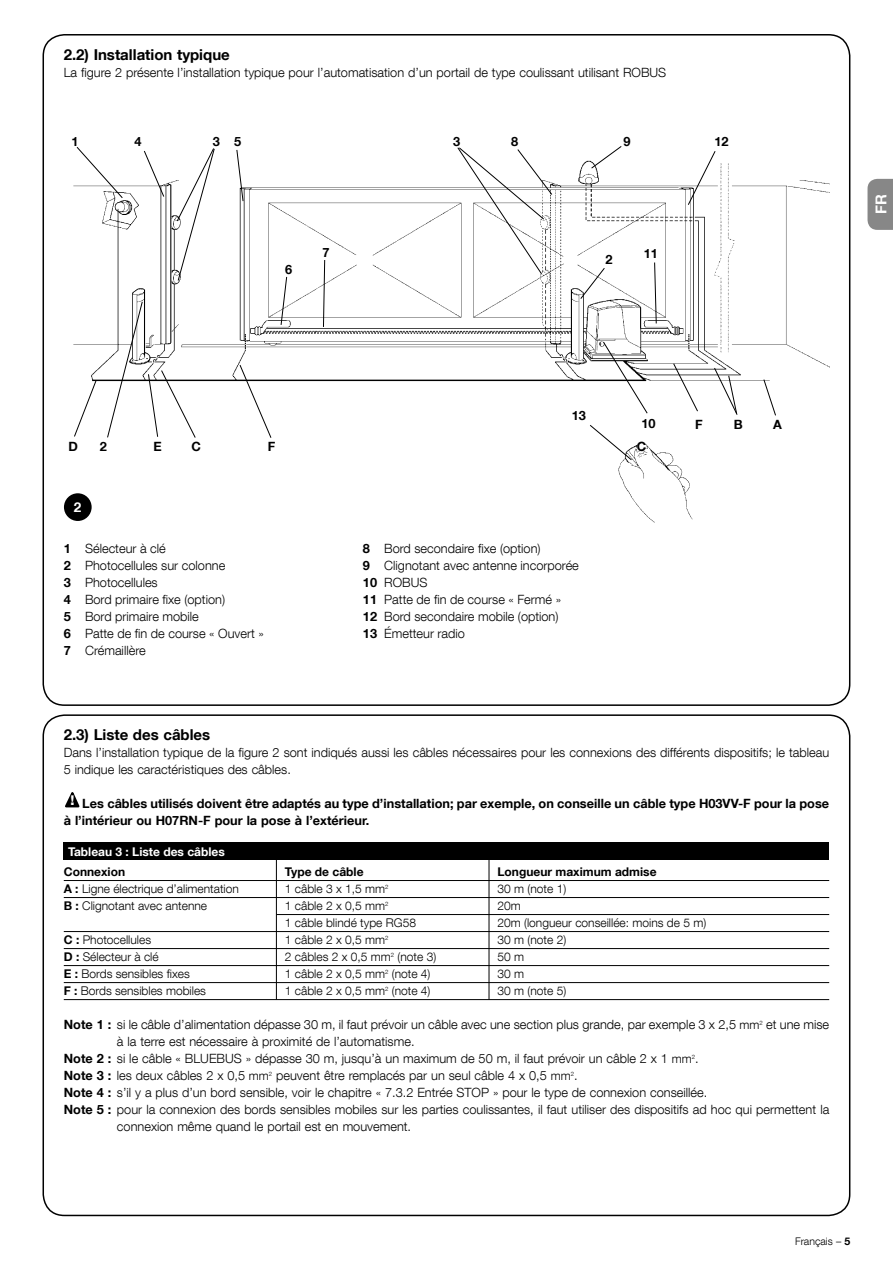
<style>
.page{position:relative;width:893px;height:1263px;background:#fff}
.page>*{position:absolute;margin:0;border:0;box-sizing:border-box;transform-origin:0 0}
.t1{font:700 15px "Helvetica Neue LT Com";color:#000}
.t2{font:700 15px "Helvetica Neue LT Com";color:#fff}
.t3{font:700 13.5px "Helvetica Neue LT Com";color:#fff}
.t4{font:300 12.75px/17px "Helvetica Neue LT Com";color:#000}
.t5{font:700 12.75px/17px "Helvetica Neue LT Com";color:#000}
.t6{font:300 12px "Helvetica Neue LT Com";color:#000}
.t7{font:700 12px "Helvetica Neue LT Com";color:#000}
.t8{font:700 12px "Helvetica Neue LT Com";color:#fff}
.t9{font:300 10.5px "Helvetica Neue LT Com";color:#000}
.s1{font-weight:700}
.s2{font-size:12px}
</style>
<div class="page">
<svg style="left:867px;top:179px;width:26px;height:51px"></svg>
<img style="left:64px;top:160px;width:765px;height:363px">
<div style="left:64px;top:493px;width:28px;height:28px;background:#000;border-radius:50%"></div>
<svg style="left:65px;top:792px;width:15px;height:16px"></svg>
<hr style="left:64px;top:880px;width:765px;height:1px;background:#000">
<hr style="left:64px;top:897px;width:765px;height:1px;background:#000">
<hr style="left:276px;top:914px;width:553px;height:1px;background:#000">
<hr style="left:64px;top:931px;width:765px;height:1px;background:#000">
<hr style="left:64px;top:948px;width:765px;height:1px;background:#000">
<hr style="left:64px;top:965px;width:765px;height:1px;background:#000">
<hr style="left:64px;top:982px;width:765px;height:1px;background:#000">
<hr style="left:64px;top:999px;width:765px;height:1px;background:#000">
<div style="left:64px;top:842px;width:765px;height:17px;background:#000"></div>
<hr style="left:276px;top:858px;width:1px;height:141px;background:#000">
<hr style="left:489px;top:858px;width:1px;height:141px;background:#000">
<svg style="left:144px;top:150px;width:20px;height:47px"></svg>
<svg style="left:177px;top:148px;width:38px;height:133px"></svg>
<svg style="left:280px;top:276px;width:7px;height:50px"></svg>
<svg style="left:323px;top:259px;width:2px;height:69px"></svg>
<svg style="left:580px;top:268px;width:25px;height:31px"></svg>
<svg style="left:603px;top:342px;width:45px;height:72px"></svg>
<svg style="left:654px;top:262px;width:3px;height:62px"></svg>
<svg style="left:591px;top:146px;width:31px;height:23px"></svg>
<svg style="left:589px;top:425px;width:43px;height:35px"></svg>
<svg style="left:688px;top:151px;width:28px;height:54px"></svg>
<svg style="left:457px;top:147px;width:95px;height:127px"></svg>
<svg style="left:236px;top:149px;width:8px;height:53px"></svg>
<svg style="left:76px;top:147px;width:47px;height:51px"></svg>
<svg style="left:107px;top:301px;width:89px;height:137px"></svg>
<svg style="left:239px;top:364px;width:33px;height:74px"></svg>
<svg style="left:74px;top:380px;width:23px;height:57px"></svg>
<svg style="left:673px;top:363px;width:25px;height:49px"></svg>
<svg style="left:763px;top:379px;width:13px;height:37px"></svg>
<svg style="left:714px;top:367px;width:24px;height:48px"></svg>
<p class="t1" style="left:64px;top:45px;width:168px">2.2) Installation typique</p>
<p class="t4" style="left:64px;top:63px;width:604px">La figure 2 présente l’installation typique pour l’automatisation d’un portail de type coulissant utilisant ROBUS</p>
<p class="t5" style="left:135px;top:133px;width:9px">4</p>
<p class="t5" style="left:213px;top:133px;width:9px">3</p>
<p class="t5" style="left:453px;top:133px;width:9px">3</p>
<p class="t5" style="left:511px;top:133px;width:9px">8</p>
<p class="t5" style="left:71px;top:133px;width:9px">1</p>
<p class="t5" style="left:234px;top:133px;width:9px">5</p>
<p class="t5" style="left:714px;top:133px;width:16px">12</p>
<p class="t5" style="left:623px;top:133px;width:9px">9</p>
<p class="t5" style="left:285px;top:261px;width:9px">6</p>
<p class="t5" style="left:323px;top:243px;width:9px">7</p>
<p class="t5" style="left:644px;top:245px;width:16px">11</p>
<p class="t5" style="left:605px;top:251px;width:9px">2</p>
<p class="t2" style="left:872px;top:214px;width:21px;rotate:-90deg">FR</p>
<p class="t5" style="left:572px;top:407px;width:16px">13</p>
<p class="t5" style="left:641px;top:415px;width:16px">10</p>
<p class="t5" style="left:68px;top:438px;width:11px">D</p>
<p class="t5" style="left:154px;top:438px;width:10px">E</p>
<p class="t5" style="left:191px;top:438px;width:11px">C</p>
<p class="t5" style="left:268px;top:438px;width:9px">F</p>
<p class="t5" style="left:637px;top:438px;width:11px">C</p>
<p class="t5" style="left:100px;top:438px;width:9px">2</p>
<p class="t3" style="left:74px;top:499px;width:9px">2</p>
<p class="t4" style="left:64px;top:539px;width:202px"><span class="s1">1</span> Sélecteur à clé<br><span class="s1">2</span> Photocellules sur colonne<br><span class="s1">3</span> Photocellules<br><span class="s1">4</span> Bord primaire fixe (option)<br><span class="s1">5</span> Bord primaire mobile<br><span class="s1">6</span> Patte de fin de course « Ouvert »<br><span class="s1">7</span> Crémaillère</p>
<p class="t4" style="left:363px;top:539px;width:217px"><span class="s1">8</span> Bord secondaire fixe (option)<br><span class="s1">9</span> Clignotant avec antenne incorporée<br><span class="s1">10</span> ROBUS<br><span class="s1">11</span> Patte de fin de course « Fermé »<br><span class="s1">12</span> Bord secondaire mobile (option)<br><span class="s1">13</span> Émetteur radio</p>
<p class="t5" style="left:695px;top:416px;width:9px">F</p>
<p class="t5" style="left:734px;top:416px;width:10px">B</p>
<p class="t5" style="left:773px;top:416px;width:10px">A</p>
<p class="t1" style="left:64px;top:725px;width:148px">2.3) Liste des câbles</p>
<p class="t4" style="left:64px;top:744px;width:767px">Dans l’installation typique de la figure 2 sont indiqués aussi les câbles nécessaires pour les connexions des différents dispositifs; le tableau<br>5 indique les caractéristiques des câbles.</p>
<p class="t5" style="left:64px;top:795px;width:767px;text-indent:7px"><sup>!</sup> Les câbles utilisés doivent être adaptés au type d’installation; par exemple, on conseille un câble type H03VV-F pour la pose à l’intérieur ou H07RN-F pour la pose à l’extérieur.</p>
<p class="t8" style="left:68px;top:844px;width:158px">Tableau 3 : Liste des câbles</p>
<p class="t7" style="left:64px;top:864px;width:63px">Connexion</p>
<p class="t7" style="left:285px;top:864px;width:80px">Type de câble</p>
<p class="t7" style="left:497px;top:864px;width:161px">Longueur maximum admise</p>
<p class="t6" style="left:64px;top:881px;width:177px"><span class="s1">A :</span> Ligne électrique d’alimentation</p>
<p class="t6" style="left:285px;top:881px;width:105px">1 câble 3 x 1,5 mm<sup>2</sup></p>
<p class="t6" style="left:497px;top:881px;width:70px">30 m (note 1)</p>
<p class="t6" style="left:64px;top:898px;width:145px"><span class="s1">B :</span> Clignotant avec antenne</p>
<p class="t6" style="left:285px;top:898px;width:105px">1 câble 2 x 0,5 mm<sup>2</sup></p>
<p class="t6" style="left:497px;top:898px;width:25px">20m</p>
<p class="t6" style="left:285px;top:915px;width:133px">1 câble blindé type RG58</p>
<p class="t6" style="left:497px;top:915px;width:210px">20m (longueur conseillée: moins de 5 m)</p>
<p class="t6" style="left:64px;top:932px;width:89px"><span class="s1">C :</span> Photocellules</p>
<p class="t6" style="left:285px;top:932px;width:105px">1 câble 2 x 0,5 mm<sup>2</sup></p>
<p class="t6" style="left:497px;top:932px;width:70px">30 m (note 2)</p>
<p class="t6" style="left:64px;top:949px;width:96px"><span class="s1">D :</span> Sélecteur à clé</p>
<p class="t6" style="left:285px;top:949px;width:153px">2 câbles 2 x 0,5 mm<sup>2</sup> (note 3)</p>
<p class="t6" style="left:497px;top:949px;width:28px">50 m</p>
<p class="t6" style="left:64px;top:966px;width:127px"><span class="s1">E :</span> Bords sensibles fixes</p>
<p class="t6" style="left:285px;top:966px;width:147px">1 câble 2 x 0,5 mm<sup>2</sup> (note 4)</p>
<p class="t6" style="left:497px;top:966px;width:28px">30 m</p>
<p class="t6" style="left:64px;top:983px;width:144px"><span class="s1">F :</span> Bords sensibles mobiles</p>
<p class="t6" style="left:285px;top:983px;width:147px">1 câble 2 x 0,5 mm<sup>2</sup> (note 4)</p>
<p class="t6" style="left:497px;top:983px;width:70px">30 m (note 5)</p>
<p class="t4" style="left:64px;top:1016px;width:767px"><span class="s1">Note 1 :</span> si le câble d’alimentation dépasse 30 m, il faut prévoir un câble avec une section plus grande, par exemple 3 x 2,5 <span class="s2">mm</span><sup>2</sup> et une mise</p>
<p class="t4" style="left:117px;top:1033px;width:299px">à la terre est nécessaire à proximité de l’automatisme.</p>
<p class="t4" style="left:64px;top:1050px;width:636px"><span class="s1">Note 2 :</span> si le câble « BLUEBUS » dépasse 30 m, jusqu’à un maximum de 50 m, il faut prévoir un câble 2 x 1 <span class="s2">mm</span><sup>2</sup>.</p>
<p class="t4" style="left:64px;top:1067px;width:515px"><span class="s1">Note 3 :</span> les deux câbles 2 x 0,5 <span class="s2">mm</span><sup>2</sup> peuvent être remplacés par un seul câble 4 x 0,5 <span class="s2">mm</span><sup>2</sup>.</p>
<p class="t4" style="left:64px;top:1084px;width:645px"><span class="s1">Note 4 :</span> s’il y a plus d’un bord sensible, voir le chapitre « 7.3.2 Entrée STOP » pour le type de connexion conseillée.</p>
<p class="t4" style="left:64px;top:1101px;width:767px"><span class="s1">Note 5 :</span> pour la connexion des bords sensibles mobiles sur les parties coulissantes, il faut utiliser des dispositifs ad hoc qui permettent la</p>
<p class="t4" style="left:117px;top:1118px;width:296px">connexion même quand le portail est en mouvement.</p>
<p class="t9" style="left:795px;top:1235px;width:57px">Français – <span class="s1">5</span></p>
</div>
